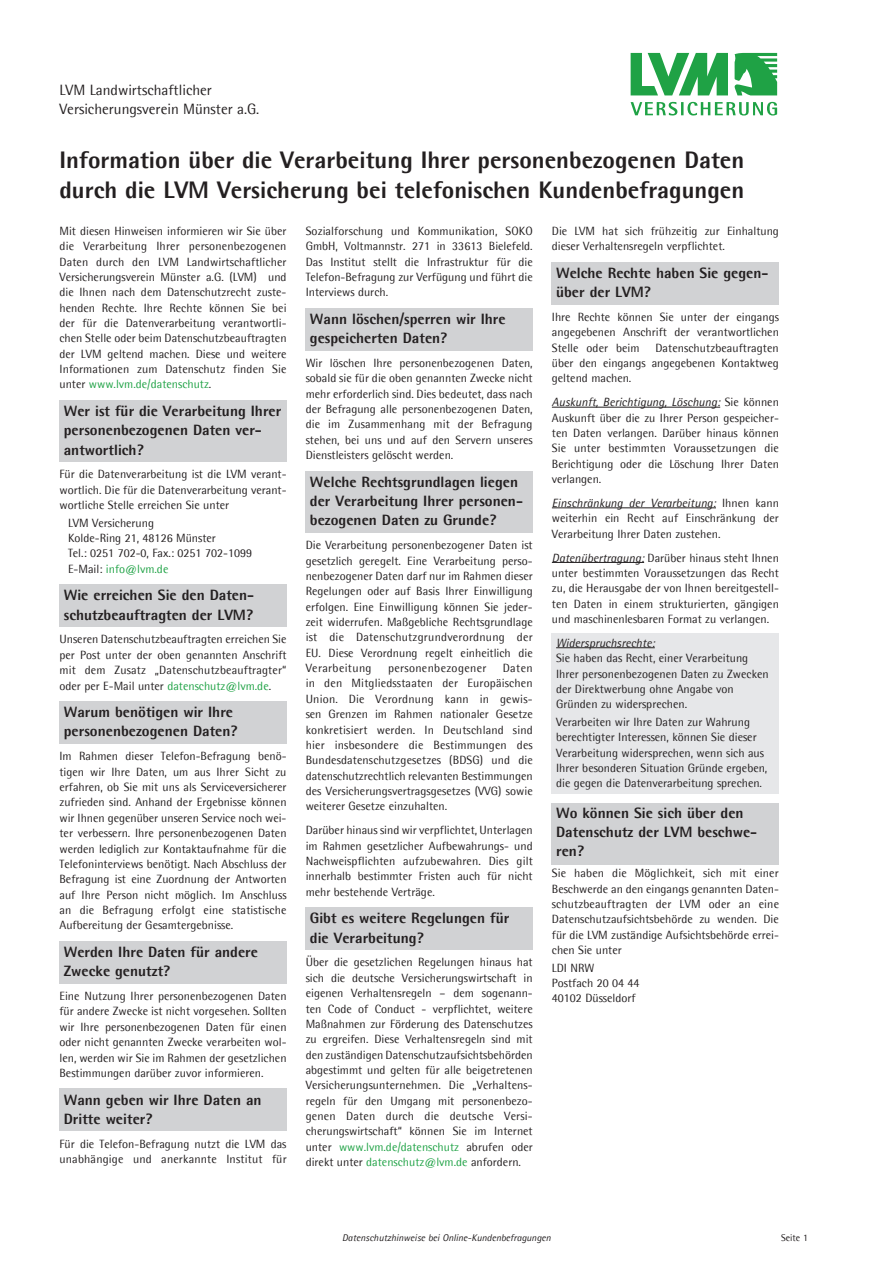
<style>
.page{position:relative;width:893px;height:1263px;background:#fff}
.page>*{position:absolute;margin:0;border:0;box-sizing:border-box;transform-origin:0 0}
.t1{font:800 24px/30px "Lvm Rotis";color:#231f20}
.t2{font:800 15px/19.2px "Lvm Rotis";color:#231f20}
.t3{font:15px/19.2px "Lvm Rotis";color:#231f20}
.t4{font:12px/15.3px "Lvm Rotis";color:#231f20;text-align:justify}
.t5{font:italic 12px "Lvm Rotis";color:#231f20}
.t6{font:12px "Lvm Rotis";letter-spacing:.03em;color:#231f20}
.t7{font:italic 9.75px "Lvm Rotis";color:#231f20}
.t8{font:9.75px "Lvm Rotis";color:#231f20}
.s1{color:#1fa245}
.s2{font-style:italic}
</style>
<div class="page">
<div style="left:60px;top:400px;width:227px;height:62px;background:#d1d2d4"></div>
<div style="left:60px;top:584px;width:227px;height:43px;background:#d1d2d4"></div>
<div style="left:60px;top:701px;width:227px;height:43px;background:#d1d2d4"></div>
<div style="left:60px;top:941px;width:227px;height:43px;background:#d1d2d4"></div>
<div style="left:60px;top:1088px;width:227px;height:43px;background:#d1d2d4"></div>
<div style="left:306px;top:308px;width:227px;height:43px;background:#d1d2d4"></div>
<div style="left:306px;top:471px;width:227px;height:62px;background:#d1d2d4"></div>
<div style="left:306px;top:907px;width:227px;height:43px;background:#d1d2d4"></div>
<div style="left:552px;top:262px;width:227px;height:43px;background:#d1d2d4"></div>
<hr style="left:552px;top:407px;width:168px;height:1px;background:#231f20">
<hr style="left:552px;top:507px;width:164px;height:1px;background:#231f20">
<hr style="left:552px;top:562px;width:92px;height:1px;background:#231f20">
<div style="left:552px;top:633px;width:227px;height:82px;background:#e6e7e9"></div>
<hr style="left:556px;top:647px;width:99px;height:1px;background:#231f20">
<div style="left:552px;top:712px;width:227px;height:82px;background:#e6e7e9"></div>
<div style="left:552px;top:803px;width:227px;height:62px;background:#d1d2d4"></div>
<svg style="left:631px;top:53px;width:146px;height:63px"></svg>
<p class="t3" style="left:60px;top:80px;width:201px">LVM Landwirtschaftlicher<br>Versicherungsverein Münster a.G.</p>
<h1 class="t1" style="left:60px;top:144px;width:686px">Information über die Verarbeitung Ihrer personenbezogenen Daten durch die LVM Versicherung bei telefonischen Kundenbefragungen</h1>
<p class="t4" style="left:60px;top:223px;width:229px">Mit diesen Hinweisen informieren wir Sie über die Verarbeitung Ihrer personenbezogenen Daten durch den LVM Landwirtschaftlicher Versicherungsverein Münster a.G. (LVM) und die Ihnen nach dem Datenschutzrecht zuste&shy;henden Rechte. Ihre Rechte können Sie bei der für die Datenverarbeitung verantwortli&shy;chen Stelle oder beim Datenschutzbeauftragten der LVM geltend machen. Diese und weitere Informationen zum Datenschutz finden Sie unter <span class="s1">www.lvm.de/datenschutz</span>.</p>
<p class="t2" style="left:64px;top:401px;width:219px">Wer ist für die Verarbeitung Ihrer personenbezogenen Daten ver&shy;antwortlich?</p>
<p class="t4" style="left:60px;top:466px;width:229px">Für die Datenverarbeitung ist die LVM verant&shy;wortlich. Die für die Datenverarbeitung verant&shy;wortliche Stelle erreichen Sie unter</p>
<p class="t4" style="left:68px;top:515px;width:185px;text-align:left">LVM Versicherung<br>Kolde-Ring 21, 48126 Münster<br>Tel.: 0251 702-0, Fax.: 0251 702-1099<br>E-Mail: <span class="s1">info@lvm.de</span></p>
<p class="t2" style="left:64px;top:585px;width:192px">Wie erreichen Sie den Daten&shy;schutzbeauftragten der LVM?</p>
<p class="t4" style="left:60px;top:631px;width:229px">Unseren Datenschutzbeauftragten erreichen Sie per Post unter der oben genannten Anschrift mit dem Zusatz „Datenschutzbeauftragter“ oder per E-Mail unter <span class="s1">datenschutz@lvm.de</span>.</p>
<p class="t2" style="left:64px;top:702px;width:175px">Warum benötigen wir Ihre personenbezogenen Daten?</p>
<p class="t4" style="left:60px;top:748px;width:229px">Im Rahmen dieser Telefon-Befragung benö&shy;tigen wir Ihre Daten, um aus Ihrer Sicht zu erfahren, ob Sie mit uns als Serviceversicherer zufrieden sind. Anhand der Ergebnisse können wir Ihnen gegenüber unseren Service noch wei&shy;ter verbessern. Ihre personenbezogenen Daten werden lediglich zur Kontaktaufnahme für die Telefoninterviews benötigt. Nach Abschluss der Befragung ist eine Zuordnung der Antworten auf Ihre Person nicht möglich. Im Anschluss an die Befragung erfolgt eine statistische Aufbereitung der Gesamtergebnisse.</p>
<p class="t2" style="left:64px;top:942px;width:196px">Werden Ihre Daten für andere<br>Zwecke genutzt?</p>
<p class="t4" style="left:60px;top:988px;width:229px">Eine Nutzung Ihrer personenbezogenen Daten für andere Zwecke ist nicht vorgesehen. Sollten wir Ihre personenbezogenen Daten für einen oder nicht genannten Zwecke verarbeiten wol&shy;len, werden wir Sie im Rahmen der gesetzlichen Bestimmungen darüber zuvor informieren.</p>
<p class="t2" style="left:64px;top:1090px;width:199px">Wann geben wir Ihre Daten an<br>Dritte weiter?</p>
<p class="t4" style="left:60px;top:1136px;width:229px">Für die Telefon-Befragung nutzt die LVM das unabhängige und anerkannte Institut für</p>
<p class="t4" style="left:306px;top:223px;width:229px">Sozialforschung und Kommunikation, SOKO GmbH, Voltmannstr. 271 in 33613 Bielefeld.<br>Das Institut stellt die Infrastruktur für die Telefon-Befragung zur Verfügung und führt die Interviews durch.</p>
<p class="t2" style="left:310px;top:309px;width:197px">Wann löschen/sperren wir Ihre gespeicherten Daten?</p>
<p class="t4" style="left:306px;top:355px;width:229px">Wir löschen Ihre personenbezogenen Daten, sobald sie für die oben genannten Zwecke nicht mehr erforderlich sind. Dies bedeutet, dass nach der Befragung alle personenbezogenen Daten, die im Zusammenhang mit der Befragung stehen, bei uns und auf den Servern unseres Dienstleisters gelöscht werden.</p>
<p class="t2" style="left:310px;top:472px;width:215px">Welche Rechtsgrundlagen liegen der Verarbeitung Ihrer personen&shy;bezogenen Daten zu Grunde?</p>
<p class="t4" style="left:306px;top:537px;width:229px">Die Verarbeitung personenbezogener Daten ist gesetzlich geregelt. Eine Verarbeitung perso&shy;nenbezogener Daten darf nur im Rahmen dieser Regelungen oder auf Basis Ihrer Einwilligung erfolgen. Eine Einwilligung können Sie jeder&shy;zeit widerrufen. Maßgebliche Rechtsgrundlage ist die Datenschutzgrundverordnung der EU. Diese Verordnung regelt einheitlich die Verarbeitung</p>
<p class="t4" style="left:306px;top:660px;width:229px;text-indent:197px">Daten in den Mitgliedsstaaten der Europäischen Union. Die Verordnung kann in gewis&shy;sen Grenzen im Rahmen nationaler Gesetze konkretisiert werden. In Deutschland sind hier insbesondere die Bestimmungen des Bundesdatenschutzgesetzes (BDSG) und die datenschutzrechtlich relevanten Bestimmungen des Versicherungsvertragsgesetzes (VVG) sowie weiterer Gesetze einzuhalten.</p>
<p class="t4" style="left:306px;top:822px;width:229px">Darüber hinaus sind wir verpflichtet, Unterlagen im Rahmen gesetzlicher Aufbewahrungs- und Nachweispflichten aufzubewahren. Dies gilt innerhalb bestimmter Fristen auch für nicht mehr bestehende Verträge.</p>
<p class="t2" style="left:310px;top:908px;width:201px">Gibt es weitere Regelungen für die Verarbeitung?</p>
<p class="t4" style="left:306px;top:954px;width:229px">Über die gesetzlichen Regelungen hinaus hat sich die deutsche Versicherungswirtschaft in eigenen Verhaltensregeln – dem sogenann&shy;ten Code of Conduct - verpflichtet, weitere Maßnahmen zur Förderung des Datenschutzes zu ergreifen. Diese Verhaltensregeln sind mit den zuständigen Datenschutzaufsichtsbehörden abgestimmt und gelten für alle beigetretenen Versicherungsunternehmen. Die „Verhaltens&shy;regeln für den Umgang mit personenbezo&shy;genen Daten durch die deutsche Versi&shy;cherungswirtschaft“ können Sie im Internet unter <span class="s1">www.lvm.de/datenschutz</span> abrufen oder direkt unter <span class="s1">datenschutz@lvm.de</span> anfordern.</p>
<p class="t6" style="left:388px;top:660px;width:100px">personenbezogener</p>
<p class="t4" style="left:552px;top:223px;width:229px">Die LVM hat sich frühzeitig zur Einhaltung dieser Verhaltensregeln verpflichtet.</p>
<p class="t2" style="left:556px;top:263px;width:214px">Welche Rechte haben Sie gegen&shy;über der LVM?</p>
<p class="t4" style="left:552px;top:309px;width:229px">Ihre Rechte können Sie unter der eingangs angegebenen Anschrift der verantwortlichen Stelle oder beim</p>
<p class="t4" style="left:552px;top:340px;width:229px;text-indent:104px">Datenschutzbeauftragten über den eingangs angegebenen Kontaktweg geltend machen.</p>
<p class="t4" style="left:552px;top:394px;width:229px"><span class="s2">Auskunft, Berichtigung, Löschung:</span> Sie können Auskunft über die zu Ihrer Person gespeicher&shy;ten Daten verlangen. Darüber hinaus können Sie unter bestimmten Voraussetzungen die Berichtigung oder die Löschung Ihrer Daten verlangen.</p>
<p class="t4" style="left:552px;top:495px;width:229px"><span class="s2">Einschränkung der Verarbeitung:</span> Ihnen kann weiterhin ein Recht auf Einschränkung der Verarbeitung Ihrer Daten zustehen.</p>
<p class="t4" style="left:552px;top:550px;width:229px"><span class="s2">Datenübertragung:</span> Darüber hinaus steht Ihnen unter bestimmten Voraussetzungen das Recht zu, die Herausgabe der von Ihnen bereitgestell&shy;ten Daten in einem strukturierten, gängigen und maschinenlesbaren Format zu verlangen.</p>
<p class="t5" style="left:556px;top:635px;width:100px">Widerspruchsrechte:</p>
<p class="t4" style="left:556px;top:650px;width:214px;text-align:left">Sie haben das Recht, einer Verarbeitung Ihrer personenbezogenen Daten zu Zwecken der Direktwerbung ohne Angabe von Gründen zu widersprechen.</p>
<p class="t4" style="left:556px;top:714px;width:213px;text-align:left">Verarbeiten wir Ihre Daten zur Wahrung berechtigter Interessen, können Sie dieser Verarbeitung widersprechen, wenn sich aus Ihrer besonderen Situation Gründe ergeben, die gegen die Datenverarbeitung sprechen.</p>
<p class="t2" style="left:556px;top:803px;width:203px">Wo können Sie sich über den<br>Datenschutz der LVM beschwe&shy;ren?</p>
<p class="t4" style="left:552px;top:865px;width:229px">Sie haben die Möglichkeit, sich mit einer Beschwerde an den eingangs genannten Daten&shy;schutzbeauftragten der LVM oder an eine Datenschutzaufsichtsbehörde zu wenden. Die für die LVM zuständige Aufsichtsbehörde errei&shy;chen Sie unter</p>
<p class="t4" style="left:552px;top:959px;width:89px;text-align:left">LDI NRW<br>Postfach 20 04 44<br>40102 Düsseldorf</p>
<p class="t7" style="left:342px;top:1231px;width:210px">Datenschutzhinweise bei Online-Kundenbefragungen</p>
<p class="t8" style="left:781px;top:1231px;width:28px">Seite 1</p>
</div>
